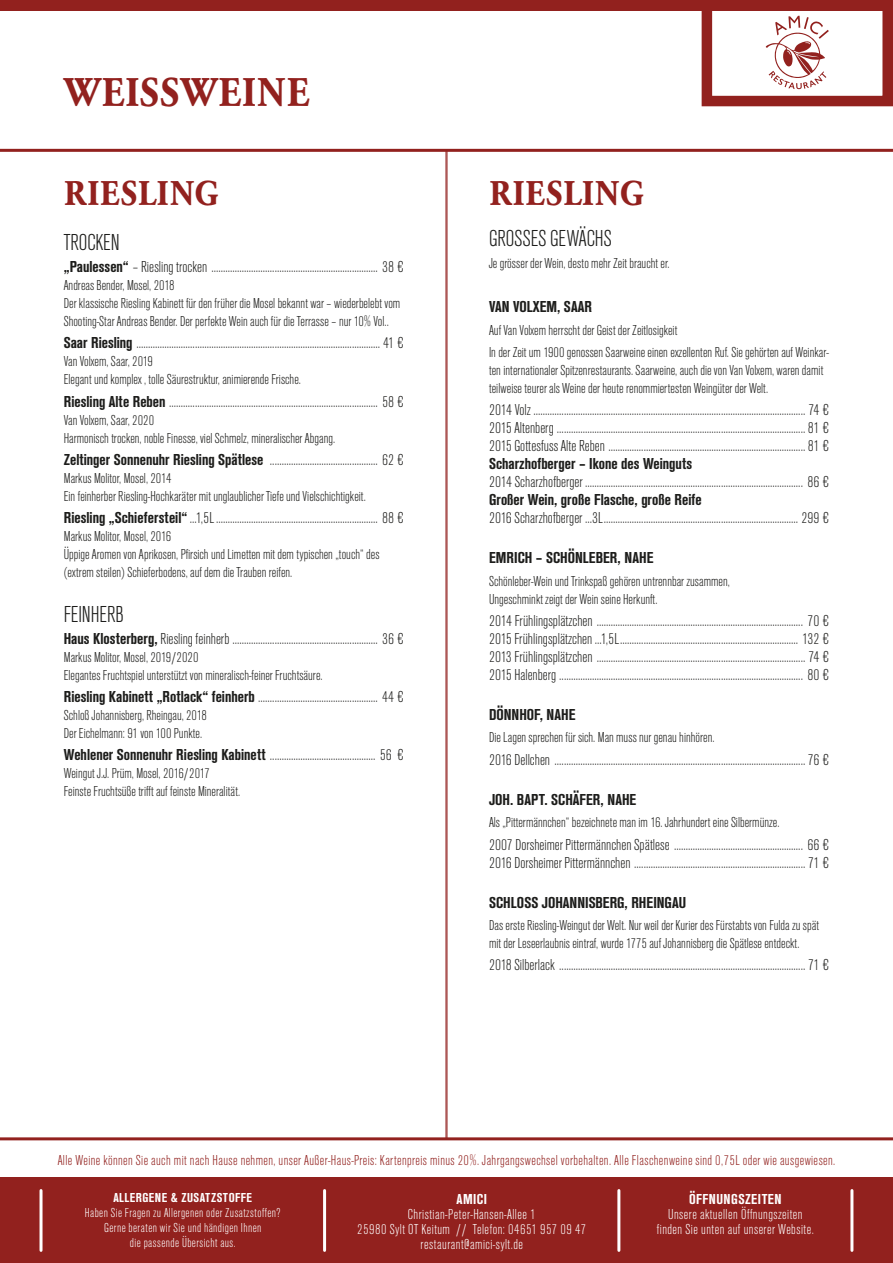
<style>
.page{position:relative;width:893px;height:1263px;background:#fff}
.page>*{position:absolute;margin:0;border:0;box-sizing:border-box;transform-origin:0 0}
.t1{font:700 condensed 42px "Garamond Std";color:#92211e}
.t2{font:700 condensed 36px "Garamond Std";color:#92211e}
.t3{font:300 condensed 24px "Ancona";color:#1d1d1b}
.t4{font:300 condensed 16.5px/18px "Ancona";color:#1d1d1b;text-align:justify}
.t5{font:700 condensed 16.5px "Ancona";color:#1d1d1b}
.t6{font:300 condensed 15px/18px "Ancona";color:#1d1d1b}
.t7{font:300 condensed 15px "Ancona";letter-spacing:.025em;color:#92211e}
.t8{font:300 condensed 15px/15px "Ancona";letter-spacing:.03em;color:#fff;text-align:center}
.t9{font:700 condensed 15px "Ancona";letter-spacing:.03em;color:#fff}
.t10{font:300 condensed 13.5px/15px "Ancona";letter-spacing:.03em;color:#fff;text-align:center}
.t11{font:700 condensed 13.5px "Ancona";letter-spacing:.03em;color:#fff}
.s1{font-weight:700}
</style>
<div class="page">
<hr style="left:0;top:149px;width:893px;height:3px;background:#92211e">
<hr style="left:0;top:1137px;width:893px;height:3px;background:#92211e">
<div style="left:702px;top:0;width:191px;height:106px;border:10px solid #92211e"></div>
<svg style="left:766px;top:16px;width:63px;height:73px"></svg>
<div style="left:0;top:1178px;width:893px;height:85px;background:#92211e"></div>
<div style="left:0;top:0;width:893px;height:11px;background:#92211e"></div>
<hr style="left:892px;top:0;width:1px;height:106px;background:#92211e">
<hr style="left:447px;top:151px;width:1px;height:987px;background:#92211e">
<hr style="left:446px;top:151px;width:1px;height:987px;background:#92211e">
<hr style="left:323px;top:1190px;width:3px;height:60px;background:#fff">
<hr style="left:40px;top:1190px;width:3px;height:60px;background:#fff">
<hr style="left:617px;top:1190px;width:3px;height:60px;background:#fff">
<hr style="left:850px;top:1190px;width:3px;height:60px;background:#fff">
<h1 class="t1" style="left:64px;top:68px;width:248px">WEISSWEINE</h1>
<h2 class="t2" style="left:64px;top:172px;width:156px">RIESLING</h2>
<h3 class="t3" style="left:64px;top:229px;width:57px">TROCKEN</h3>
<p class="t4" style="left:64px;top:258px;width:342px"><span class="s1">„Paulessen“</span> – Riesling trocken ....................................................................... 38 €</p>
<p class="t6" style="left:64px;top:277px;width:338px">Andreas Bender, Mosel, 2018<br>Der klassische Riesling Kabinett für den früher die Mosel bekannt war – wiederbelebt vom<br>Shooting-Star Andreas Bender. Der perfekte Wein auch für die Terrasse – nur 10% Vol..</p>
<p class="t4" style="left:64px;top:334px;width:342px"><span class="s1">Saar Riesling</span> ........................................................................................................ 41 €</p>
<p class="t6" style="left:64px;top:353px;width:239px">Van Volxem, Saar, 2019<br>Elegant und komplex , tolle Säurestruktur, animierende Frische.</p>
<p class="t4" style="left:64px;top:393px;width:342px"><span class="s1">Riesling Alte Reben</span> ......................................................................................... 58 €</p>
<p class="t6" style="left:64px;top:411px;width:273px">Van Volxem, Saar, 2020<br>Harmonisch trocken, noble Finesse, viel Schmelz, mineralischer Abgang.</p>
<p class="t4" style="left:64px;top:451px;width:342px"><span class="s1">Zeltinger Sonnenuhr Riesling Spätlese</span> .............................................. 62 €</p>
<p class="t6" style="left:64px;top:469px;width:304px">Markus Molitor, Mosel, 2014<br>Ein feinherber Riesling-Hochkaräter mit unglaublicher Tiefe und Vielschichtigkeit.</p>
<p class="t4" style="left:64px;top:509px;width:342px"><span class="s1">Riesling „Schiefersteil“</span> ...1,5L..................................................................... 88 €</p>
<p class="t6" style="left:64px;top:528px;width:317px">Markus Molitor, Mosel, 2016<br>Üppige Aromen von Aprikosen, Pfirsich und Limetten mit dem typischen „touch“ des (extrem steilen) Schieferbodens, auf dem die Trauben reifen.</p>
<h3 class="t3" style="left:64px;top:601px;width:61px">FEINHERB</h3>
<p class="t4" style="left:64px;top:630px;width:342px"><span class="s1">Haus Klosterberg,</span> Riesling feinherb .............................................................. 36 €</p>
<p class="t6" style="left:64px;top:648px;width:260px">Markus Molitor, Mosel, 2019/2020<br>Elegantes Fruchtspiel unterstützt von mineralisch-feiner Fruchtsäure.</p>
<p class="t4" style="left:64px;top:688px;width:342px"><span class="s1">Riesling Kabinett „Rotlack“ feinherb</span> ................................................... 44 €</p>
<p class="t6" style="left:64px;top:707px;width:145px">Schloß Johannisberg, Rheingau, 2018<br>Der Eichelmann: 91 von 100 Punkte.</p>
<p class="t4" style="left:64px;top:746px;width:342px"><span class="s1">Wehlener Sonnenuhr Riesling Kabinett</span> ............................................. 56 €</p>
<p class="t6" style="left:64px;top:765px;width:178px">Weingut J.J. Prüm, Mosel, 2016/2017<br>Feinste Fruchtsüße trifft auf feinste Mineralität.</p>
<h2 class="t2" style="left:489px;top:172px;width:156px">RIESLING</h2>
<h3 class="t3" style="left:489px;top:225px;width:124px">GROSSES GEWÄCHS</h3>
<p class="t6" style="left:489px;top:254px;width:182px">Je grösser der Wein, desto mehr Zeit braucht er.</p>
<p class="t5" style="left:489px;top:297px;width:104px">VAN VOLXEM, SAAR</p>
<p class="t6" style="left:489px;top:319px;width:341px;line-height:22.2px">Auf Van Volxem herrscht der Geist der Zeitlosigkeit<br>In der Zeit um 1900 genossen Saarweine einen exzellenten Ruf. Sie gehörten auf Weinkar-</p>
<p class="t6" style="left:489px;top:361px;width:336px">ten internationaler Spitzenrestaurants. Saarweine, auch die von Van Volxem, waren damit teilweise teurer als Weine der heute renommiertesten Weingüter der Welt.</p>
<p class="t4" style="left:489px;top:401px;width:342px">2014 Volz .................................................................................................................... 74 € 2015 Altenberg .......................................................................................................... 81 € 2015 Gottesfuss Alte Reben .................................................................................... 81 €</p>
<p class="t5" style="left:489px;top:454px;width:205px">Scharzhofberger – Ikone des Weinguts</p>
<p class="t4" style="left:489px;top:473px;width:342px">2014 Scharzhofberger ............................................................................................. 86 €</p>
<p class="t5" style="left:489px;top:490px;width:214px">Großer Wein, große Flasche, große Reife</p>
<p class="t4" style="left:489px;top:509px;width:342px">2016 Scharzhofberger ...3L................................................................................... 299 €</p>
<p class="t5" style="left:489px;top:548px;width:166px">EMRICH – SCHÖNLEBER, NAHE</p>
<p class="t6" style="left:489px;top:572px;width:242px">Schönleber-Wein und Trinkspaß gehören untrennbar zusammen,<br>Ungeschminkt zeigt der Wein seine Herkunft.</p>
<p class="t4" style="left:489px;top:612px;width:342px">2014 Frühlingsplätzchen ........................................................................................ 70 € 2015 Frühlingsplätzchen ...1,5L............................................................................ 132 € 2013 Frühlingsplätzchen ......................................................................................... 74 € 2015 Halenberg ........................................................................................................ 80 €</p>
<p class="t5" style="left:489px;top:705px;width:88px">DÖNNHOF, NAHE</p>
<p class="t6" style="left:489px;top:729px;width:227px">Die Lagen sprechen für sich. Man muss nur genau hinhören.</p>
<p class="t4" style="left:489px;top:751px;width:342px">2016 Dellchen ........................................................................................................... 76 €</p>
<p class="t5" style="left:489px;top:790px;width:149px">JOH. BAPT. SCHÄFER, NAHE</p>
<p class="t6" style="left:489px;top:814px;width:292px">Als „Pittermännchen“ bezeichnete man im 16. Jahrhundert eine Silbermünze.</p>
<p class="t4" style="left:489px;top:835px;width:342px">2007 Dorsheimer Pittermännchen Spätlese ....................................................... 66 €<br>2016 Dorsheimer Pittermännchen ......................................................................... 71 €</p>
<p class="t5" style="left:489px;top:892px;width:199px">SCHLOSS JOHANNISBERG, RHEINGAU</p>
<p class="t6" style="left:489px;top:916px;width:332px">Das erste Riesling-Weingut der Welt. Nur weil der Kurier des Fürstabts von Fulda zu spät mit der Leseerlaubnis eintraf, wurde 1775 auf Johannisberg die Spätlese entdeckt.</p>
<p class="t4" style="left:489px;top:956px;width:342px">2018 Silberlack ......................................................................................................... 71 €</p>
<p class="t7" style="left:58px;top:1152px;width:779px">Alle Weine können Sie auch mit nach Hause nehmen, unser Außer-Haus-Preis: Kartenpreis minus 20%. Jahrgangswechsel vorbehalten. Alle Flaschenweine sind 0,75L oder wie ausgewiesen.</p>
<p class="t11" style="left:113px;top:1190px;width:140px">ALLERGENE &amp; ZUSATZSTOFFE</p>
<p class="t10" style="left:85px;top:1206px;width:197px">Haben Sie Fragen zu Allergenen oder Zusatzstoffen?<br>Gerne beraten wir Sie und händigen Ihnen<br>die passende Übersicht aus.</p>
<p class="t9" style="left:456px;top:1190px;width:32px">AMICI</p>
<p class="t8" style="left:357px;top:1206px;width:230px">Christian-Peter-Hansen-Allee 1<br>25980 Sylt OT Keitum // Telefon: 04651 957 09 47 restaurant@amici-sylt.de</p>
<p class="t9" style="left:689px;top:1190px;width:94px">ÖFFNUNGSZEITEN</p>
<p class="t8" style="left:657px;top:1206px;width:158px">Unsere aktuellen Öffnungszeiten finden Sie unten auf unserer Website.</p>
</div>
